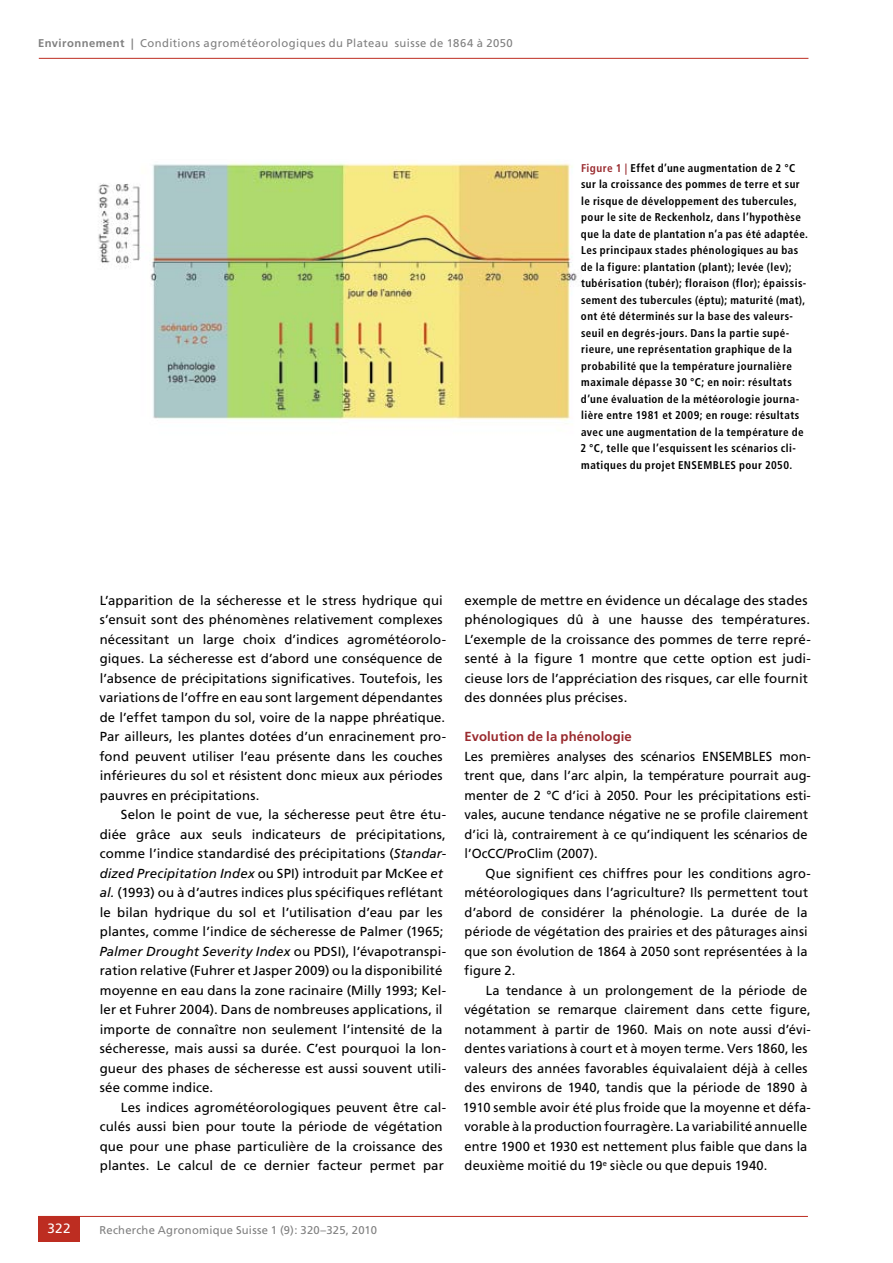
<style>
.page{position:relative;width:893px;height:1263px;background:#fff}
.page>*{position:absolute;margin:0;border:0;box-sizing:border-box;transform-origin:0 0}
.t1{font:13.5px "Frutiger LT Std";color:#fff}
.t2{font:13.2px/19.5px "Frutiger LT Std";letter-spacing:.01em;color:#000}
.t3{font:700 13.2px "Frutiger LT Std";letter-spacing:.01em;color:#9a2b2f}
.t4{font:700 condensed 11.25px/16.5px "Frutiger LT Std";letter-spacing:.04em;color:#000}
.t5{font:11.25px "Frutiger LT Std";letter-spacing:.035em;color:#808080}
.t6{font:11.25px "Frutiger LT Std";letter-spacing:.015em;color:#808080}
.s1{font-weight:700}
.s2{color:#9a2b2f}
.s3{font-style:italic}
</style>
<div class="page">
<hr style="left:39px;top:58px;width:769px;height:1px;background:#bd2d21">
<hr style="left:38px;top:1216px;width:770px;height:1px;background:#bd2d21">
<div style="left:38px;top:1216px;width:42px;height:26px;background:#bd2d21"></div>
<img style="left:98px;top:162px;width:479px;height:259px">
<p class="t5" style="left:38px;top:36px;width:476px"><span class="s1">Environnement |</span> Conditions agrométéorologiques du Plateau suisse de 1864 à 2050</p>
<p class="t4" style="left:580px;top:160px;width:229px"><span class="s2">Figure 1 |</span> Effet d’une augmentation de 2 °C sur la croissance des pommes de terre et sur le risque de développement des tubercules, pour le site de Reckenholz, dans l’hypothèse que la date de plantation n’a pas été adaptée.<br>Les principaux stades phénologiques au bas de la figure: plantation (plant); levée (lev); tubérisation (tubér); floraison (flor); épaissis&shy;sement des tubercules (éptu); maturité (mat), ont été déterminés sur la base des valeurs&shy;seuil en degrés-jours. Dans la partie supé&shy;rieure, une représentation graphique de la probabilité que la température journalière maximale dépasse 30 °C; en noir: résultats d’une évaluation de la météorologie journa&shy;lière entre 1981 et 2009; en rouge: résultats avec une augmentation de la température de 2 °C, telle que l’esquissent les scénarios cli&shy;matiques du projet ENSEMBLES pour 2050.</p>
<p class="t2" style="left:99px;top:590px;width:348px">L’apparition de la sécheresse et le stress hydrique qui s’ensuit sont des phénomènes relativement complexes nécessitant un large choix d’indices agrométéorolo&shy;giques. La sécheresse est d’abord une conséquence de l’absence de précipitations significatives. Toutefois, les variations de l’offre en eau sont largement dépendantes de l’effet tampon du sol, voire de la nappe phréatique.<br>Par ailleurs, les plantes dotées d’un enracinement pro&shy;fond peuvent utiliser l’eau présente dans les couches inférieures du sol et résistent donc mieux aux périodes pauvres en précipitations.</p>
<p class="t2" style="left:99px;top:805px;width:348px;text-indent:21px">Selon le point de vue, la sécheresse peut être étu&shy;diée grâce aux seuls indicateurs de précipitations, comme l’indice standardisé des précipitations (<span class="s3">Standar&shy;dized Precipitation Index</span> ou SPI) introduit par McKee <span class="s3">et al.</span> (1993) ou à d’autres indices plus spécifiques reflétant le bilan hydrique du sol et l’utilisation d’eau par les plantes, comme l’indice de sécheresse de Palmer (1965; <span class="s3">Palmer Drought Severity Index</span> ou PDSI), l’évapotranspi&shy;ration relative (Fuhrer et Jasper 2009) ou la disponibilité moyenne en eau dans la zone racinaire (Milly 1993; Kel&shy;ler et Fuhrer 2004). Dans de nombreuses applications, il importe de connaître non seulement l’intensité de la sécheresse, mais aussi sa durée. C’est pourquoi la lon&shy;gueur des phases de sécheresse est aussi souvent utili&shy;sée comme indice.</p>
<p class="t2" style="left:100px;top:1097px;width:348px;text-indent:21px">Les indices agrométéorologiques peuvent être cal&shy;culés aussi bien pour toute la période de végétation que pour une phase particulière de la croissance des plantes. Le calcul de ce dernier facteur permet par</p>
<p class="t2" style="left:465px;top:590px;width:348px">exemple de mettre en évidence un décalage des stades phénologiques dû à une hausse des températures.<br>L’exemple de la croissance des pommes de terre repré&shy;senté à la figure 1 montre que cette option est judi&shy;cieuse lors de l’appréciation des risques, car elle fournit des données plus précises.</p>
<p class="t3" style="left:465px;top:729px;width:169px">Evolution de la phénologie</p>
<p class="t2" style="left:464px;top:746px;width:348px">Les premières analyses des scénarios ENSEMBLES mon&shy;trent que, dans l’arc alpin, la température pourrait aug&shy;menter de 2 °C d’ici à 2050. Pour les précipitations esti&shy;vales, aucune tendance négative ne se profile clairement d’ici là, contrairement à ce qu’indiquent les scénarios de l’OcCC/ProClim (2007).</p>
<p class="t2" style="left:464px;top:863px;width:348px;text-indent:21px">Que signifient ces chiffres pour les conditions agro&shy;météorologiques dans l’agriculture? Ils permettent tout d’abord de considérer la phénologie. La durée de la période de végétation des prairies et des pâturages ainsi que son évolution de 1864 à 2050 sont représentées à la figure 2.</p>
<p class="t2" style="left:463px;top:980px;width:350px;text-indent:23px">La tendance à un prolongement de la période de végétation se remarque clairement dans cette figure, notamment à partir de 1960. Mais on note aussi d’évi&shy;dentes variations à court et à moyen terme. Vers 1860, les valeurs des années favorables équivalaient déjà à celles des environs de 1940, tandis que la période de 1890 à 1910 semble avoir été plus froide que la moyenne et défa&shy;vorable à la production fourragère. La variabilité annuelle entre 1900 et 1930 est nettement plus faible que dans la deuxième moitié du 19<sup>e</sup> siècle ou que depuis 1940.</p>
<p class="t1" style="left:48px;top:1221px;width:25px">322</p>
<p class="t6" style="left:99px;top:1223px;width:279px">Recherche Agronomique Suisse 1 (9): 320–325, 2010</p>
</div>
